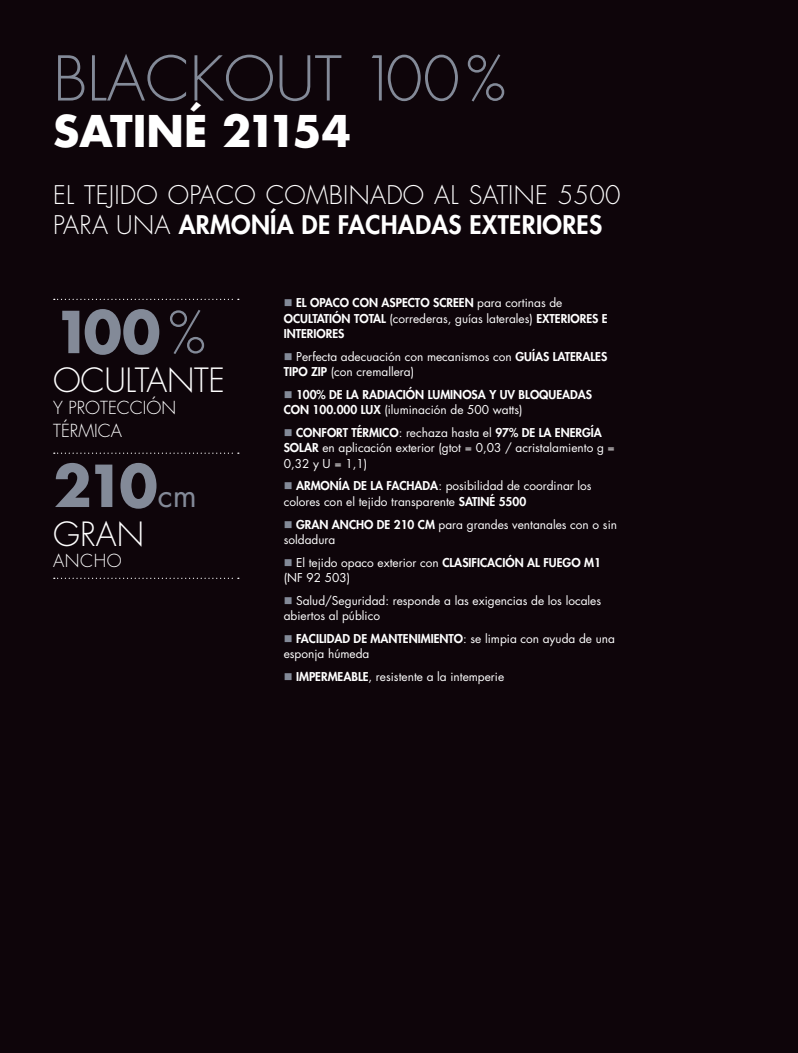
<style>
.page{position:relative;width:798px;height:1053px;background:#fff}
.page>*{position:absolute;margin:0;border:0;box-sizing:border-box;transform-origin:0 0}
.t1{font:300 60px "Futura";color:#838a98}
.t2{font:700 56.25px "Futura";letter-spacing:-.1em;color:#838a98}
.t3{font:700 42.5px "Futura";color:#fff}
.t4{font:300 32.5px "Futura";letter-spacing:-.01em;color:#fff}
.t5{font:300 25px/30px "Futura";letter-spacing:.01em;color:#fff}
.t6{font:300 17.5px/22.5px "Futura";color:#fff}
.t7{font:11.88px/15.6px "Futura";color:#fff}
.t8{font:800 11.88px/15.6px "Futura";color:#fff}
.s1{font-weight:800}
.s2{font-weight:300}
.s3{font-weight:400;font-size:31.25px}
.s4{color:#838a98}
.s5{font-weight:400}
</style>
<div class="page">
<div style="left:0;top:0;width:797px;height:1052px;background:#0e050a"></div>
<svg style="left:54px;top:299px;width:185px;height:1px"></svg>
<svg style="left:54px;top:452px;width:185px;height:2px"></svg>
<svg style="left:54px;top:577px;width:185px;height:2px"></svg>
<p class="t1" style="left:53px;top:40px;width:454px">BLACKOUT 100%</p>
<p class="t3" style="left:53px;top:101px;width:299px">SATINÉ 21154</p>
<p class="t5" style="left:53px;top:180px;width:568px">EL TEJIDO OPACO COMBINADO AL SATINE 5500<br>PARA UNA <span class="s1">ARMONÍA DE FACHADAS EXTERIORES</span></p>
<p class="t2" style="left:53px;top:293px;width:154px">100<span class="s2">%</span></p>
<p class="t4" style="left:53px;top:359px;width:173px">OCULTANTE</p>
<p class="t6" style="left:53px;top:397px;width:124px">Y PROTECCIÓN<br>TÉRMICA</p>
<p class="t2" style="left:53px;top:447px;width:145px">210<span class="s3">cm</span></p>
<p class="t4" style="left:53px;top:513px;width:92px">GRAN</p>
<p class="t6" style="left:53px;top:549px;width:70px">ANCHO</p>
<p class="t8" style="left:283px;top:294px;width:325px"><span class="s4">■</span> EL OPACO CON ASPECTO SCREEN <span class="s5">para cortinas de<br></span>OCULTATIÓN TOTAL <span class="s5">(correderas, guías laterales)</span> EXTERIORES E<br>INTERIORES</p>
<p class="t7" style="left:283px;top:348px;width:325px"><span class="s4">■</span> Perfecta adecuación con mecanismos con <span class="s1">GUÍAS LATERALES<br>TIPO ZIP</span> (con cremallera)</p>
<p class="t8" style="left:283px;top:386px;width:310px"><span class="s4">■</span> 100% DE LA RADIACIÓN LUMINOSA Y UV BLOQUEADAS<br>CON 100.000 LUX <span class="s5">(iluminación de 500 watts)</span></p>
<p class="t7" style="left:283px;top:424px;width:332px"><span class="s4">■</span> <span class="s1">CONFORT TÉRMICO</span>: rechaza hasta el <span class="s1">97% DE LA ENERGÍA<br>SOLAR</span> en aplicación exterior (gtot = 0,03 / acristalamiento g =<br>0,32 y U = 1,1)</p>
<p class="t7" style="left:283px;top:478px;width:309px"><span class="s4">■</span> <span class="s1">ARMONÍA DE LA FACHADA</span>: posibilidad de coordinar los colores con el tejido transparente <span class="s1">SATINÉ 5500</span></p>
<p class="t7" style="left:283px;top:516px;width:335px"><span class="s4">■</span> <span class="s1">GRAN ANCHO DE 210 CM</span> para grandes ventanales con o sin soldadura</p>
<p class="t7" style="left:283px;top:554px;width:318px"><span class="s4">■</span> El tejido opaco exterior con <span class="s1">CLASIFICACIÓN AL FUEGO M1 </span>(NF 92 503)</p>
<p class="t7" style="left:283px;top:592px;width:319px"><span class="s4">■</span> Salud/Seguridad: responde a las exigencias de los locales abiertos al público</p>
<p class="t7" style="left:283px;top:630px;width:332px"><span class="s4">■</span> <span class="s1">FACILIDAD DE MANTENIMIENTO</span>: se limpia con ayuda de una esponja húmeda</p>
<p class="t7" style="left:283px;top:668px;width:222px"><span class="s4">■</span> <span class="s1">IMPERMEABLE</span>, resistente a la intemperie</p>
</div>
